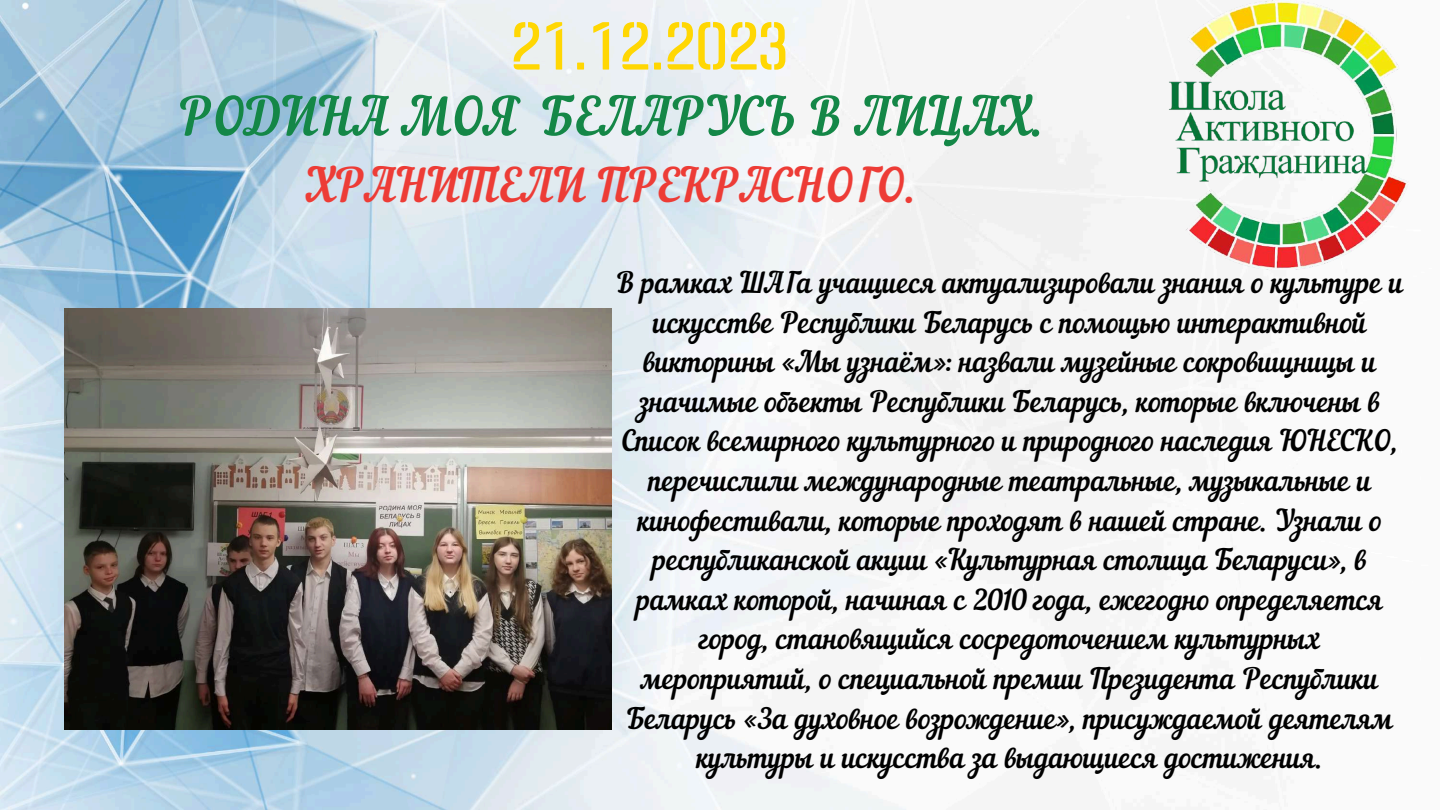
<style>
.page{position:relative;width:1440px;height:810px;background:#fff}
.page>*{position:absolute;margin:0;border:0;box-sizing:border-box;transform-origin:0 0}
.t1{font:69px "Panfleta Stencil";color:#ffd703}
.t2{font:52.2px "Nautilus Pompilius";color:#148747}
.t3{font:46.2px "Nautilus Pompilius";color:#ed3c36}
.t4{font:28.7px/39.6px "Nautilus Pompilius";color:#000;text-align:center}
</style>
<div class="page">
<img style="left:0;top:0;width:1220px;height:810px">
<img style="left:1168px;top:0;width:241px;height:270px">
<img style="left:64px;top:308px;width:548px;height:421px">
<h1 class="t1" style="left:511px;top:19px;width:279px">21.12.2023</h1>
<h2 class="t2" style="left:178px;top:96px;width:868px">РОДИНА МОЯ БЕЛАРУСЬ В ЛИЦАХ.</h2>
<h3 class="t3" style="left:306px;top:168px;width:612px">ХРАНИТЕЛИ ПРЕКРАСНОГО.</h3>
<p class="t4" style="left:617px;top:266px;width:788px">В рамках ШАГа учащиеся актуализировали знания о культуре и искусстве Республики Беларусь с помощью интерактивной викторины «Мы узнаём»: назвали музейные сокровищницы и значимые объекты Республики Беларусь, которые включены в Список всемирного культурного и природного наследия ЮНЕСКО, перечислили международные театральные, музыкальные и кинофестивали, которые проходят в нашей стране. Узнали о республиканской акции «Культурная столица Беларуси», в рамках которой, начиная с 2010 года, ежегодно определяется город, становящийся сосредоточением культурных мероприятий, о специальной премии Президента Республики Беларусь «За духовное возрождение», присуждаемой деятелям культуры и искусства за выдающиеся достижения.</p>
</div>
